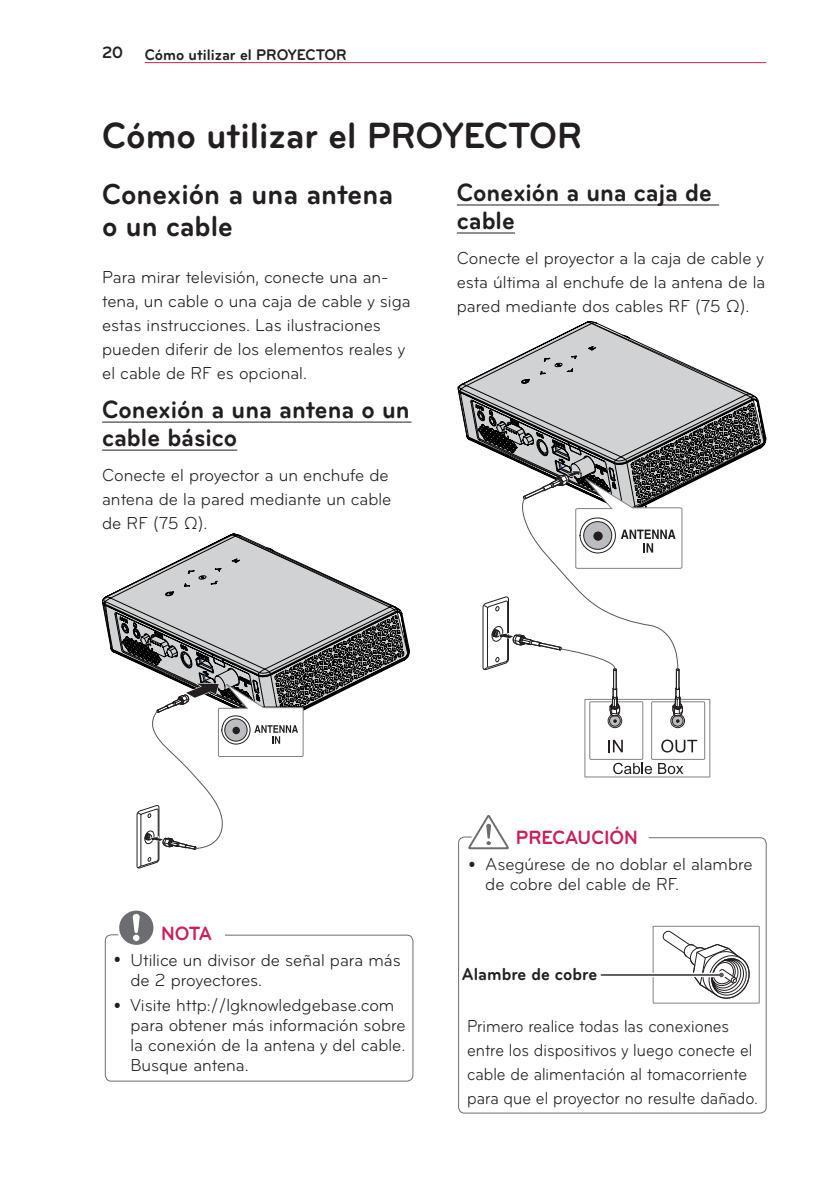
<style>
.page{position:relative;width:840px;height:1191px;background:#fff}
.page>*{position:absolute;margin:0;border:0;box-sizing:border-box;transform-origin:0 0}
.대제목{font:700 38px "Bryant LG";color:#231f20;scale:.95 1}
.중제목{font:700 30px/32px "Bryant LG";color:#231f20;scale:.95 1}
.소제목1{font:700 26px/28px "Bryant LG";color:#231f20;scale:.95 1}
.Title-warning_note{font:700 20px "Bryant LG";color:#c8205d;scale:.95 1}
.Body{font:18px/24px "Bryant LG";color:#231f20;scale:.95 1}
.Body-Bullet_bk{font:18px/20px "Bryant LG";color:#231f20;scale:.95 1}
.Body-2{font:18px/24px "Bryant LG";color:#231f20;scale:.9 1}
.t1{font:700 18px "Bryant LG";color:#231f20;scale:.95 1}
.t2{font:700 17px "Bryant LG";color:#231f20;scale:.95 1}
.t3{font:700 16px "Bryant LG";color:#231f20;scale:.95 1}
</style>
<div class="page">
<hr style="left:145px;top:62px;width:620px;height:1px;background:#c8205d">
<hr style="left:102px;top:421px;width:309px;height:1px;background:#231f20">
<hr style="left:102px;top:449px;width:135px;height:1px;background:#231f20">
<svg style="left:102px;top:534px;width:307px;height:334px"></svg>
<div style="left:225px;top:719px;width:22px;height:22px;background:#bcbdc0;border-radius:50%"></div>
<div style="left:224px;top:718px;width:23px;height:23px;border:1px solid #231f20;border-radius:50%"></div>
<div style="left:232px;top:727px;width:8px;height:7px;background:#231f20;border-radius:50%"></div>
<svg style="left:119px;top:910px;width:34px;height:35px"></svg>
<div style="left:133px;top:934px;width:6px;height:7px;background:#fff;border-radius:50%"></div>
<div style="left:105px;top:934px;width:308px;height:147px;border:1px solid #6c6d70;border-radius:6px"></div>
<hr style="left:456px;top:204px;width:262px;height:1px;background:#231f20">
<hr style="left:456px;top:232px;width:58px;height:1px;background:#231f20">
<div style="left:584px;top:699px;width:125px;height:78px;border:1px solid #808285"></div>
<div style="left:589px;top:701px;width:53px;height:58px;border:1px solid #808285"></div>
<div style="left:651px;top:701px;width:53px;height:58px;border:1px solid #808285"></div>
<div style="left:670px;top:714px;width:14px;height:14px;border:1px solid #231f20;border-radius:50%"></div>
<div style="left:672px;top:715px;width:10px;height:11px;background:#bcbdc0;border-radius:50%"></div>
<div style="left:671px;top:715px;width:12px;height:11px;border:1px solid #231f20;border-radius:50%"></div>
<div style="left:607px;top:714px;width:14px;height:14px;border:1px solid #231f20;border-radius:50%"></div>
<div style="left:609px;top:715px;width:11px;height:11px;background:#bcbdc0;border-radius:50%"></div>
<div style="left:609px;top:715px;width:11px;height:11px;border:1px solid #231f20;border-radius:50%"></div>
<svg style="left:613px;top:762px;width:38px;height:12px"></svg>
<svg style="left:658px;top:763px;width:25px;height:11px"></svg>
<svg style="left:608px;top:739px;width:14px;height:13px"></svg>
<svg style="left:661px;top:739px;width:35px;height:13px"></svg>
<svg style="left:457px;top:321px;width:308px;height:402px"></svg>
<div style="left:583px;top:521px;width:28px;height:28px;background:#bcbdc0;border-radius:50%"></div>
<div style="left:583px;top:521px;width:28px;height:28px;border:1px solid #231f20;border-radius:50%"></div>
<div style="left:593px;top:531px;width:9px;height:10px;background:#231f20;border-radius:50%"></div>
<svg style="left:475px;top:815px;width:27px;height:21px"></svg>
<svg style="left:458px;top:836px;width:308px;height:278px"></svg>
<svg style="left:469px;top:861px;width:5px;height:5px"></svg>
<p class="t2" style="left:102px;top:42px;width:24px">20</p>
<p class="t3" style="left:145px;top:45px;width:214px">Cómo utilizar el PROYECTOR</p>
<p class="대제목" style="left:102px;top:111px;width:506px">Cómo utilizar el PROYECTOR</p>
<p class="중제목" style="left:102px;top:178px;width:307px">Conexión a una antena o un cable</p>
<p class="Body" style="left:102px;top:265px;width:326px">Para mirar televisión, conecte una an&shy;tena, un cable o una caja de cable y siga estas instrucciones. Las ilustraciones pueden diferir de los elementos reales y el cable de RF es opcional.</p>
<p class="소제목1" style="left:102px;top:395px;width:325px">Conexión a una antena o un cable básico</p>
<p class="Body" style="left:102px;top:463px;width:306px">Conecte el proyector a un enchufe de antena de la pared mediante un cable de RF (75 Ω).</p>
<p class="소제목1" style="left:456px;top:178px;width:270px">Conexión a una caja de cable</p>
<p class="Body" style="left:456px;top:246px;width:326px;text-align:justify">Conecte el proyector a la caja de cable y esta última al enchufe de la antena de la pared mediante dos cables RF (75 Ω).</p>
<p class="Title-warning_note" style="left:161px;top:920px;width:55px">NOTA</p>
<p class="Body-Bullet_bk" style="left:130px;top:949px;width:286px">Utilice un divisor de señal para más de 2 proyectores.</p>
<p class="Body-Bullet_bk" style="left:130px;top:995px;width:291px">Visite http://lgknowledgebase.com para obtener más información sobre la conexión de la antena y del cable.<br>Busque antena.</p>
<p class="Title-warning_note" style="left:515px;top:825px;width:130px">PRECAUCIÓN</p>
<p class="Body-Bullet_bk" style="left:485px;top:854px;width:283px">Asegúrese de no doblar el alambre de cobre del cable de RF.</p>
<p class="t1" style="left:461px;top:963px;width:144px">Alambre de cobre</p>
<p class="Body-2" style="left:467px;top:1014px;width:324px">Primero realice todas las conexiones entre los dispositivos y luego conecte el cable de alimentación al tomacorriente para que el proyector no resulte dañado.</p>
</div>
